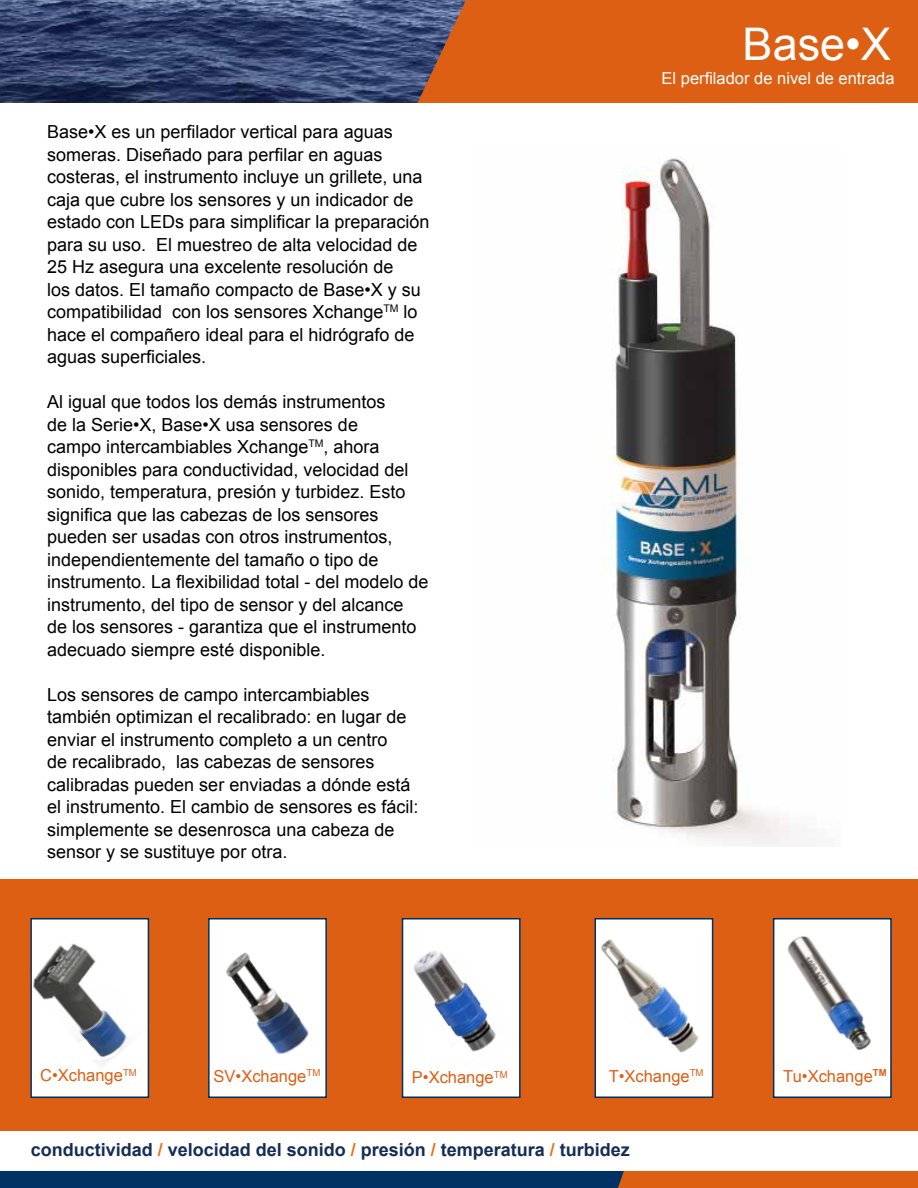
<style>
.page{position:relative;width:918px;height:1188px;background:#fff}
.page>*{position:absolute;margin:0;border:0;box-sizing:border-box;transform-origin:0 0}
.t1{font:45px "Arial";color:#fff}
.t2{font:18px/22.5px "Arial";color:#000}
.t3{font:700 18px "Arial";color:#152d56}
.t4{font:16.5px "Arial";color:#dd5f13}
.t5{font:16.5px "Arial";color:#fff}
.t6{font:700 9.6px "Arial";color:#dd5f13}
.t7{font:9.6px "Arial";color:#dd5f13}
.s1{color:#e67016}
</style>
<div class="page">
<div style="left:0;top:879px;width:918px;height:251px;background:#dd5f13"></div>
<div style="left:30px;top:918px;width:119px;height:180px;background:#fff;border:2px solid #003165"></div>
<svg style="left:0;top:1171px;width:918px;height:17px;background:#473f4a"></svg>
<div style="left:466px;top:0;width:452px;height:103px;background:#dd5f13"></div>
<img style="left:0;top:0;width:466px;height:103px">
<div style="left:402px;top:918px;width:119px;height:180px;background:#fff;border:2px solid #003165"></div>
<div style="left:773px;top:918px;width:119px;height:180px;background:#fff;border:2px solid #003165"></div>
<div style="left:595px;top:918px;width:118px;height:180px;background:#fff;border:2px solid #003165"></div>
<div style="left:208px;top:918px;width:119px;height:180px;background:#fff;border:2px solid #003165"></div>
<img style="left:787px;top:936px;width:85px;height:115px">
<img style="left:602px;top:158px;width:188px;height:688px">
<img style="left:594px;top:918px;width:120px;height:154px">
<img style="left:208px;top:933px;width:117px;height:137px">
<img style="left:401px;top:931px;width:120px;height:145px">
<img style="left:30px;top:926px;width:120px;height:144px">
<h1 class="t1" style="left:743px;top:14px;width:150px">Base•X</h1>
<p class="t2" style="left:47px;top:121px;width:384px">Base•X es un perfilador vertical para aguas someras. Diseñado para perfilar en aguas costeras, el instrumento incluye un grillete, una caja que cubre los sensores y un indicador de estado con LEDs para simplificar la preparación para su uso. El muestreo de alta velocidad de 25 Hz asegura una excelente resolución de<br>los datos. El tamaño compacto de Base•X y su compatibilidad con los sensores Xchange<sup>TM</sup> lo hace el compañero ideal para el hidrógrafo de aguas superficiales.</p>
<p class="t2" style="left:47px;top:391px;width:383px">Al igual que todos los demás instrumentos<br>de la Serie•X, Base•X usa sensores de<br>campo intercambiables Xchange<sup>TM</sup>, ahora disponibles para conductividad, velocidad del sonido, temperatura, presión y turbidez. Esto significa que las cabezas de los sensores pueden ser usadas con otros instrumentos, independientemente del tamaño o tipo de instrumento. La flexibilidad total - del modelo de instrumento, del tipo de sensor y del alcance<br>de los sensores - garantiza que el instrumento adecuado siempre esté disponible.</p>
<p class="t2" style="left:47px;top:683px;width:373px">Los sensores de campo intercambiables también optimizan el recalibrado: en lugar de enviar el instrumento completo a un centro<br>de recalibrado, las cabezas de sensores calibradas pueden ser enviadas a dónde está el instrumento. El cambio de sensores es fácil: simplemente se desenrosca una cabeza de sensor y se sustituye por otra.</p>
<p class="t5" style="left:662px;top:67px;width:234px">El perfilador de nivel de entrada</p>
<p class="t4" style="left:40px;top:1065px;width:98px">C•Xchange<sup>TM</sup></p>
<p class="t7" style="left:690px;top:1067px;width:15px">TM</p>
<p class="t4" style="left:214px;top:1065px;width:108px">SV•Xchange<sup>TM</sup></p>
<p class="t6" style="left:873px;top:1067px;width:15px">TM</p>
<p class="t4" style="left:609px;top:1065px;width:82px">T•Xchange</p>
<p class="t4" style="left:412px;top:1067px;width:97px">P•Xchange<sup>TM</sup></p>
<p class="t4" style="left:783px;top:1065px;width:91px">Tu•Xchange</p>
<p class="t3" style="left:31px;top:1138px;width:601px">conductividad <span class="s1">/</span> velocidad del sonido <span class="s1">/</span> presión <span class="s1">/</span> temperatura <span class="s1">/</span> turbidez</p>
</div>
